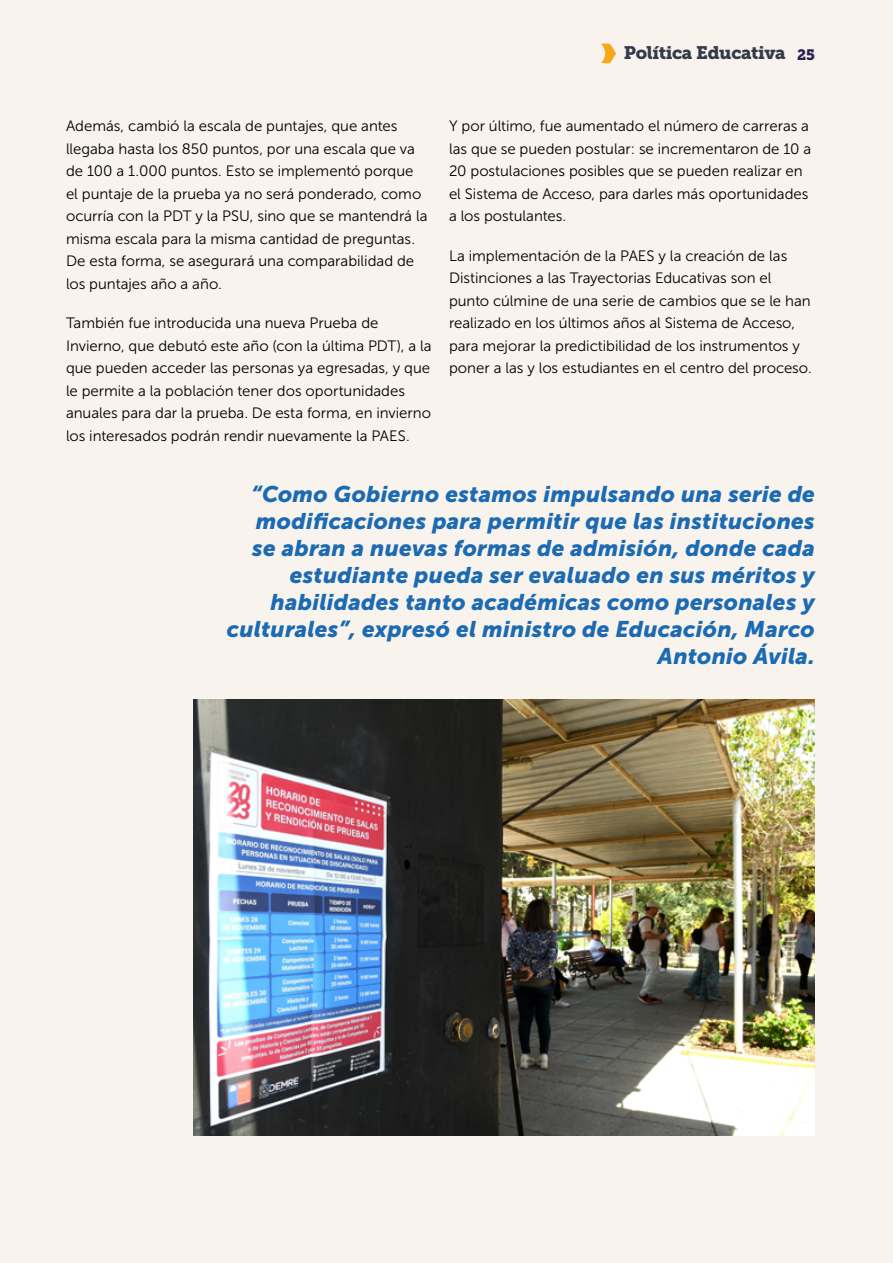
<style>
.page{position:relative;width:893px;height:1263px;background:#f8f3ec}
.page>*{position:absolute;margin:0;border:0;box-sizing:border-box;transform-origin:0 0}
.t1{font:italic 22.5px/27px "Museo Sans 900";letter-spacing:.01em;color:#1c6ab2;text-align:right}
.t2{font:18px "Museo Slab 900";letter-spacing:-.02em;color:#333b4a}
.t3{font:15px/22.5px "Museo Sans 300";color:#000}
.s1{font-size:15px;color:#272252}
</style>
<div class="page">
<img style="left:194px;top:699px;width:621px;height:436px">
<svg style="left:601px;top:44px;width:15px;height:19px"></svg>
<p class="t2" style="left:624px;top:42px;width:192px">Política Educativa <span class="s1">25</span></p>
<p class="t3" style="left:66px;top:115px;width:363px">Además, cambió la escala de puntajes, que antes llegaba hasta los 850 puntos, por una escala que va de 100 a 1.000 puntos. Esto se implementó porque el puntaje de la prueba ya no será ponderado, como ocurría con la PDT y la PSU, sino que se mantendrá la misma escala para la misma cantidad de preguntas.<br>De esta forma, se asegurará una comparabilidad de los puntajes año a año.</p>
<p class="t3" style="left:66px;top:312px;width:367px">También fue introducida una nueva Prueba de Invierno, que debutó este año (con la última PDT), a la que pueden acceder las personas ya egresadas, y que le permite a la población tener dos oportunidades anuales para dar la prueba. De esta forma, en invierno los interesados podrán rendir nuevamente la PAES.</p>
<p class="t3" style="left:449px;top:115px;width:364px">Y por último, fue aumentado el número de carreras a las que se pueden postular: se incrementaron de 10 a 20 postulaciones posibles que se pueden realizar en el Sistema de Acceso, para darles más oportunidades a los postulantes.</p>
<p class="t3" style="left:449px;top:244px;width:364px">La implementación de la PAES y la creación de las Distinciones a las Trayectorias Educativas son el punto cúlmine de una serie de cambios que se le han realizado en los últimos años al Sistema de Acceso, para mejorar la predictibilidad de los instrumentos y poner a las y los estudiantes en el centro del proceso.</p>
<p class="t1" style="left:227px;top:481px;width:590px">“Como Gobierno estamos impulsando una serie de modificaciones para permitir que las instituciones<br>se abran a nuevas formas de admisión, donde cada estudiante pueda ser evaluado en sus méritos y habilidades tanto académicas como personales y culturales”, expresó el ministro de Educación, Marco Antonio Ávila.</p>
</div>
